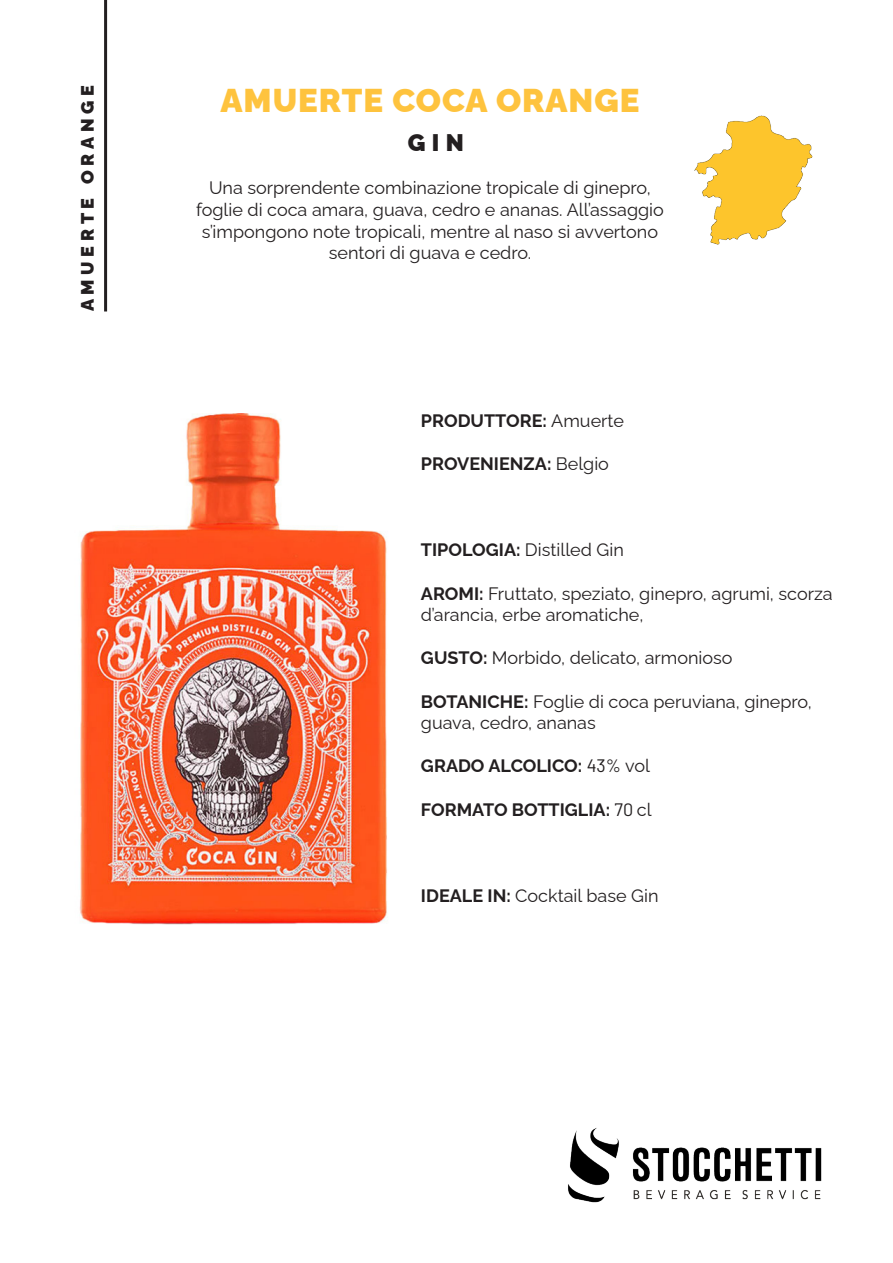
<style>
.page{position:relative;width:893px;height:1263px;background:#fff}
.page>*{position:absolute;margin:0;border:0;box-sizing:border-box;transform-origin:0 0}
.t1{font:900 33px "Raleway";letter-spacing:.03em;color:#fec33e}
.t2{font:900 24px "Raleway";color:#231f20}
.t3{font:18px/21.6px "Raleway";color:#231f20}
.t4{font:700 18px "Raleway";color:#231f20}
.t5{font:900 18px "Raleway";letter-spacing:.26em;color:#231f20}
.s1{font-weight:400}
.s2{font-weight:700}
.s3{font-family:"Barlow";font-weight:400}
</style>
<div class="page">
<img style="left:568px;top:1128px;width:254px;height:75px">
<img style="left:80px;top:414px;width:308px;height:511px">
<img style="left:694px;top:115px;width:119px;height:130px">
<hr style="left:104px;top:0;width:3px;height:311px;background:#231f20">
<p class="t5" style="left:73px;top:311px;width:227px;rotate:-90deg">AMUERTE ORANGE</p>
<p class="t1" style="left:220px;top:74px;width:420px">AMUERTE COCA ORANGE</p>
<p class="t2" style="left:408px;top:124px;width:57px">GIN</p>
<p class="t3" style="left:196px;top:175px;width:469px;text-align:center">Una sorprendente combinazione tropicale di ginepro, foglie di coca amara, guava, cedro e ananas. All’assaggio s’impongono note tropicali, mentre al naso si avvertono sentori di guava e cedro.</p>
<p class="t4" style="left:421px;top:406px;width:204px">PRODUTTORE: <span class="s1">Amuerte</span></p>
<p class="t4" style="left:421px;top:449px;width:190px">PROVENIENZA: <span class="s1">Belgio</span></p>
<p class="t3" style="left:421px;top:537px;width:204px"><span class="s2">TIPOLOGIA:</span> Distilled Gin</p>
<p class="t3" style="left:421px;top:580px;width:413px"><span class="s2">AROMI:</span> Fruttato, speziato, ginepro, agrumi, scorza d’arancia, erbe aromatiche,</p>
<p class="t3" style="left:421px;top:645px;width:313px"><span class="s2">GUSTO:</span> Morbido, delicato, armonioso</p>
<p class="t3" style="left:421px;top:688px;width:392px"><span class="s2">BOTANICHE:</span> Foglie di coca peruviana, ginepro, guava, cedro, ananas</p>
<p class="t4" style="left:421px;top:752px;width:231px">GRADO ALCOLICO: <span class="s3">43%</span> <span class="s1">vol</span></p>
<p class="t4" style="left:421px;top:795px;width:232px">FORMATO BOTTIGLIA: <span class="s3">70</span> <span class="s1">cl</span></p>
<p class="t3" style="left:421px;top:883px;width:239px"><span class="s2">IDEALE IN:</span> Cocktail base Gin</p>
</div>
